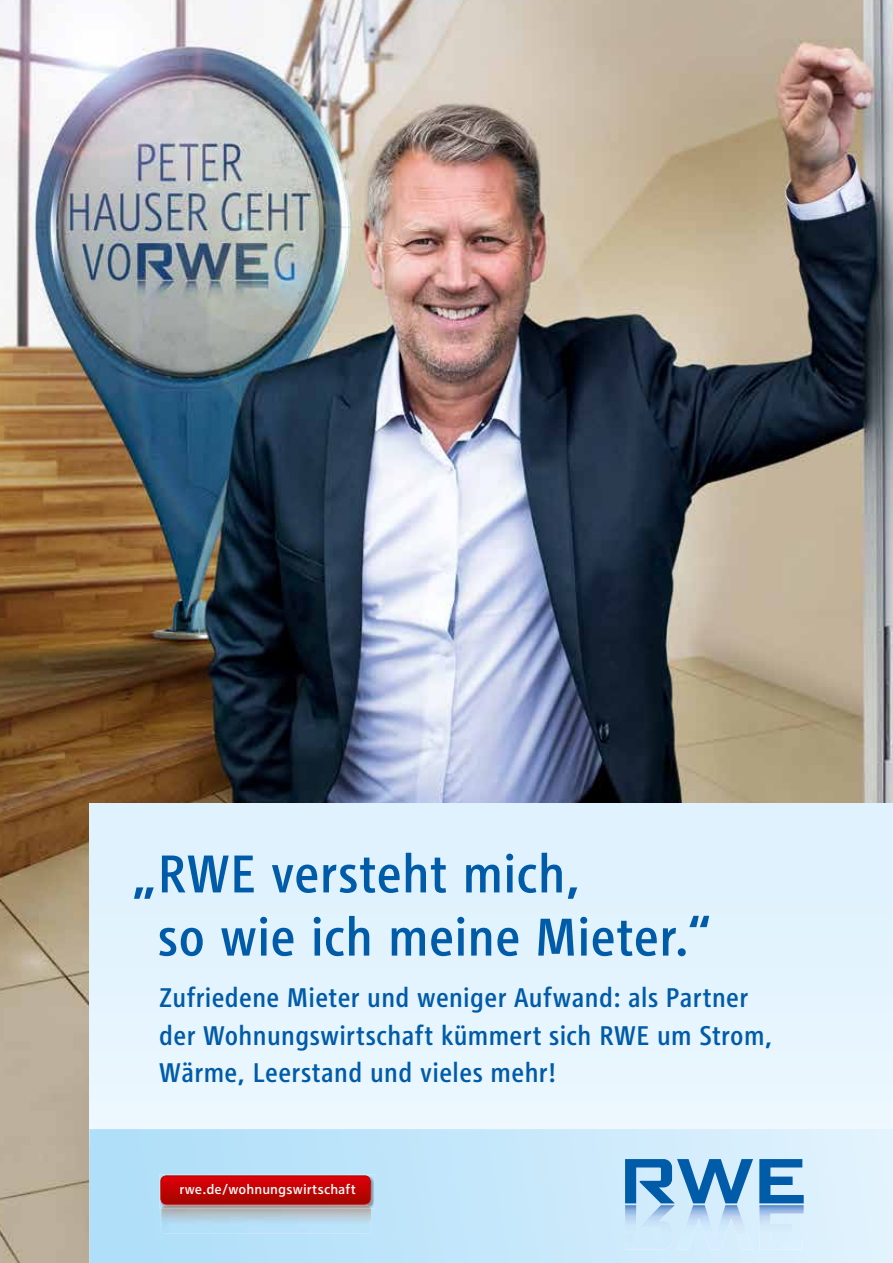
<style>
.page{position:relative;width:893px;height:1263px;background:#fff}
.page>*{position:absolute;margin:0;border:0;box-sizing:border-box;transform-origin:0 0}
.t1{font:500 condensed 55.2px/63.2px "RWE Headline";letter-spacing:.01em;color:#005ba9}
.t2{font:500 condensed 28.2px/37.5px "RWE Headline";letter-spacing:.015em;color:#005ba9}
.t3{font:500 13.95px "RWE Text";letter-spacing:.01em;color:#fff}
</style>
<div class="page">
<img style="left:0;top:0;width:893px;height:1263px">
<div style="left:89px;top:804px;width:804px;height:343px;background:#e3f3fe"></div>
<svg style="left:89px;top:1129px;width:804px;height:134px;background:#c5e7fa"></svg>
<svg style="left:625px;top:1159px;width:179px;height:44px;background:#639fcf"></svg>
<img style="left:625px;top:1205px;width:179px;height:44px">
<img style="left:159px;top:1174px;width:216px;height:35px">
<svg style="left:160px;top:1175px;width:211px;height:30px;background:#c00809"></svg>
<img style="left:161px;top:1205px;width:210px;height:29px">
<h1 class="t1" style="left:158px;top:842px;width:555px;text-indent:-26px">„ RWE versteht mich,<br>so wie ich meine Mieter.“</h1>
<p class="t2" style="left:159px;top:979px;width:615px">Zufriedene Mieter und weniger Aufwand: als Partner der Wohnungswirtschaft kümmert sich RWE um Strom,<br>Wärme, Leerstand und vieles mehr!</p>
<p class="t3" style="left:179px;top:1181px;width:178px">rwe.de/wohnungswirtschaft</p>
</div>
